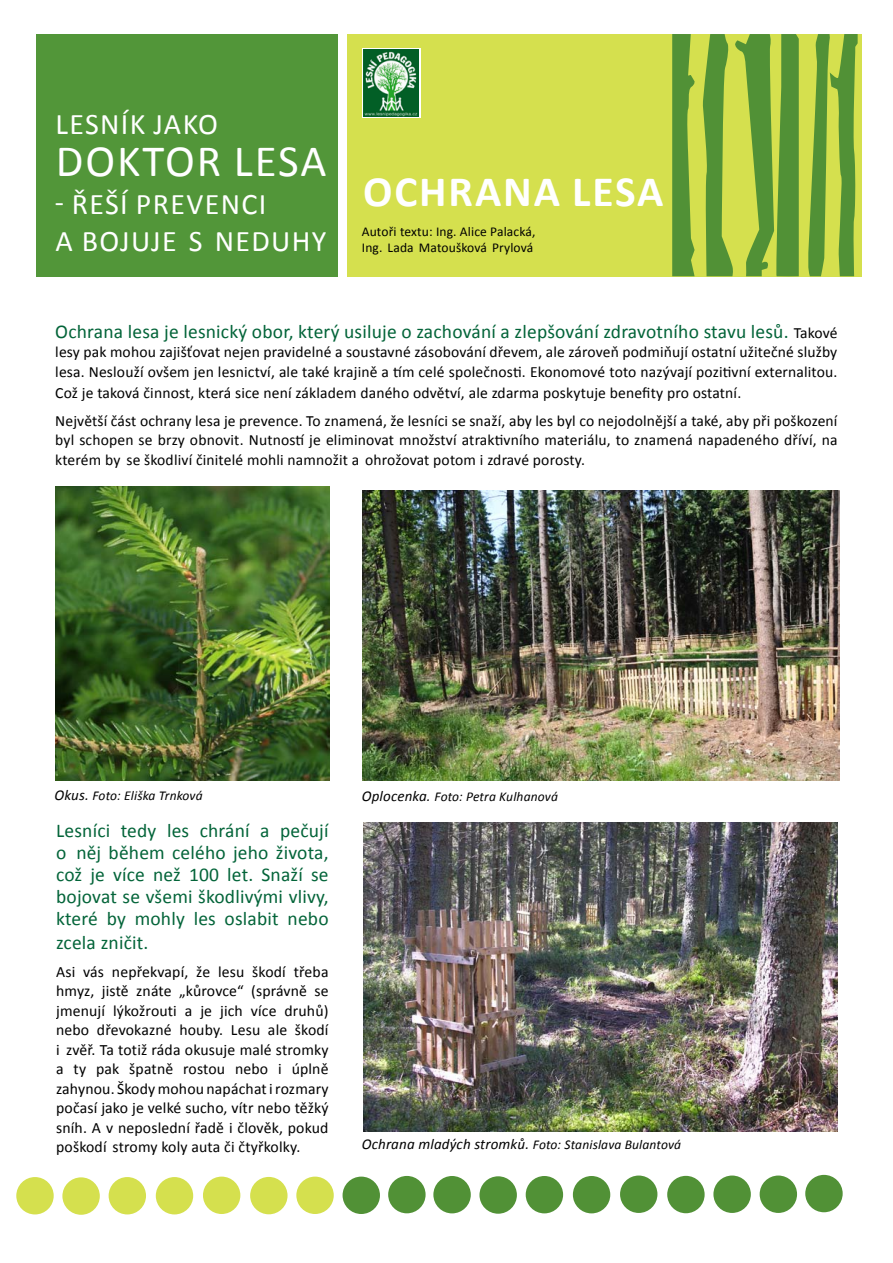
<style>
.page{position:relative;width:893px;height:1263px;background:#fff}
.page>*{position:absolute;margin:0;border:0;box-sizing:border-box;transform-origin:0 0}
.t1{font:45px "Calibri";letter-spacing:.045em;color:#fff}
.t2{font:700 43.5px "Calibri";letter-spacing:.045em;color:#fff}
.t3{font:30px/37.5px "Calibri";letter-spacing:.045em;color:#fff}
.t4{font:19.5px/22.4px "Calibri";letter-spacing:.01em;color:#036439;text-align:justify}
.t5{font:15.75px/19.5px "Calibri";letter-spacing:.01em;color:#000;text-align:justify}
.t6{font:15.6px/20.1px "Calibri";letter-spacing:.01em;color:#000;text-align:justify}
.t7{font:italic 13.5px "Calibri";letter-spacing:.01em;color:#000}
.t8{font:13.5px/16.2px "Calibri";letter-spacing:.01em;color:#000}
.s1{font-size:15.6px;color:#000}
.s2{font-size:15px}
</style>
<div class="page">
<div style="left:347px;top:34px;width:515px;height:242px;background:#d5e04e"></div>
<div style="left:36px;top:34px;width:302px;height:242px;background:#529639"></div>
<svg style="left:672px;top:34px;width:23px;height:242px"></svg>
<svg style="left:702px;top:34px;width:97px;height:243px"></svg>
<svg style="left:808px;top:34px;width:50px;height:242px"></svg>
<div style="left:362px;top:49px;width:58px;height:69px;background:#025f26"></div>
<img style="left:364px;top:52px;width:53px;height:65px">
<img style="left:55px;top:487px;width:275px;height:293px">
<img style="left:364px;top:822px;width:474px;height:310px">
<img style="left:362px;top:490px;width:477px;height:290px">
<div style="left:433px;top:1176px;width:38px;height:37px;background:#519136;border-radius:50%"></div>
<div style="left:573px;top:1176px;width:37px;height:37px;background:#519136;border-radius:50%"></div>
<div style="left:526px;top:1176px;width:37px;height:37px;background:#519136;border-radius:50%"></div>
<div style="left:479px;top:1176px;width:38px;height:38px;background:#519136;border-radius:50%"></div>
<div style="left:620px;top:1175px;width:37px;height:38px;background:#519136;border-radius:50%"></div>
<div style="left:760px;top:1175px;width:37px;height:38px;background:#519136;border-radius:50%"></div>
<div style="left:713px;top:1175px;width:38px;height:38px;background:#519136;border-radius:50%"></div>
<div style="left:667px;top:1176px;width:38px;height:37px;background:#519136;border-radius:50%"></div>
<div style="left:805px;top:1175px;width:38px;height:37px;background:#519136;border-radius:50%"></div>
<div style="left:16px;top:1177px;width:38px;height:37px;background:#d5e04e;border-radius:50%"></div>
<div style="left:156px;top:1177px;width:37px;height:37px;background:#d5e04e;border-radius:50%"></div>
<div style="left:109px;top:1177px;width:37px;height:37px;background:#d5e04e;border-radius:50%"></div>
<div style="left:62px;top:1177px;width:38px;height:38px;background:#d5e04e;border-radius:50%"></div>
<div style="left:203px;top:1176px;width:37px;height:38px;background:#d5e04e;border-radius:50%"></div>
<div style="left:343px;top:1176px;width:37px;height:38px;background:#519136;border-radius:50%"></div>
<div style="left:296px;top:1176px;width:38px;height:38px;background:#d5e04e;border-radius:50%"></div>
<div style="left:250px;top:1177px;width:38px;height:37px;background:#d5e04e;border-radius:50%"></div>
<div style="left:388px;top:1176px;width:38px;height:37px;background:#519136;border-radius:50%"></div>
<h3 class="t3" style="left:55px;top:106px;width:164px">Lesník jako</h3>
<h1 class="t1" style="left:56px;top:133px;width:272px">doktor lesa</h1>
<h3 class="t3" style="left:55px;top:185px;width:273px">- řeší prevenci<br>a bojuje s neduhy</h3>
<h2 class="t2" style="left:363px;top:164px;width:302px">OCHRANA LESA</h2>
<p class="t8" style="left:362px;top:224px;width:175px">Autoři textu: I ng. Alice Palacká,<br>I ng. Lada Matoušková Prylová</p>
<p class="t4" style="left:55px;top:320px;width:784px">Ochrana lesa je lesnický obor, který usiluje o zachování a zlepšování zdravotního stavu lesů. <span class="s1">Takové</span></p>
<p class="t6" style="left:55px;top:342px;width:784px">lesy pak mohou zajišťovat nejen pravidelné a soustavné zásobování dřevem, ale zároveň podmiňují ostatní užitečné služby lesa. N eslouží ovšem jen lesnictví, ale také krajině a tím celé společnosti. Ekonomové toto nazývají pozitivní externalitou.<br>Což je taková činnost, která sice není základem daného odvětví, ale zdarma poskytuje benefity pro ostatní.</p>
<p class="t6" style="left:55px;top:411px;width:784px;line-height:19.5px">N ejvětší část ochrany lesa je prevence. To znamená, že lesníci se snaží, aby les byl co nejodolnější a také, aby při poškození byl schopen se brzy obnovit. N utností je eliminovat množství atraktivního materiálu, to znamená napadeného dříví, na kterém by se škodliví činitelé mohli namnožit a ohrožovat potom i zdravé porosty.</p>
<p class="t7" style="left:55px;top:786px;width:150px"><span class="s2">Okus.</span> Foto: Eliška Trnková</p>
<p class="t7" style="left:362px;top:787px;width:198px"><span class="s2">Oplocenka.</span> Foto: Petra Kulhanová</p>
<p class="t4" style="left:56px;top:819px;width:274px">Lesníci tedy les chrání a pečují o něj během celého jeho života, což je více než 100 let. Snaží se bojovat se všemi škodlivými vlivy, které by mohly les oslabit nebo zcela zničit.</p>
<p class="t5" style="left:56px;top:962px;width:274px">Asi vás nepřekvapí, že lesu škodí třeba hmyz, jistě znáte „kůrovce“ (správně se jmenují lýkožrouti a je jich více druhů) nebo dřevokazné houby. Lesu ale škodí i zvěř. Ta totiž ráda okusuje malé stromky a ty pak špatně rostou nebo i úplně zahynou. Škody mohou napáchat i rozmary počasí jako je velké sucho, vítr nebo těžký sníh. A v neposlední řadě i člověk, pokud poškodí stromy koly auta či čtyřkolky.</p>
<p class="t7" style="left:362px;top:1135px;width:321px"><span class="s2">Ochrana mladých stromků.</span> Foto: Stanislava Bulantová</p>
</div>
